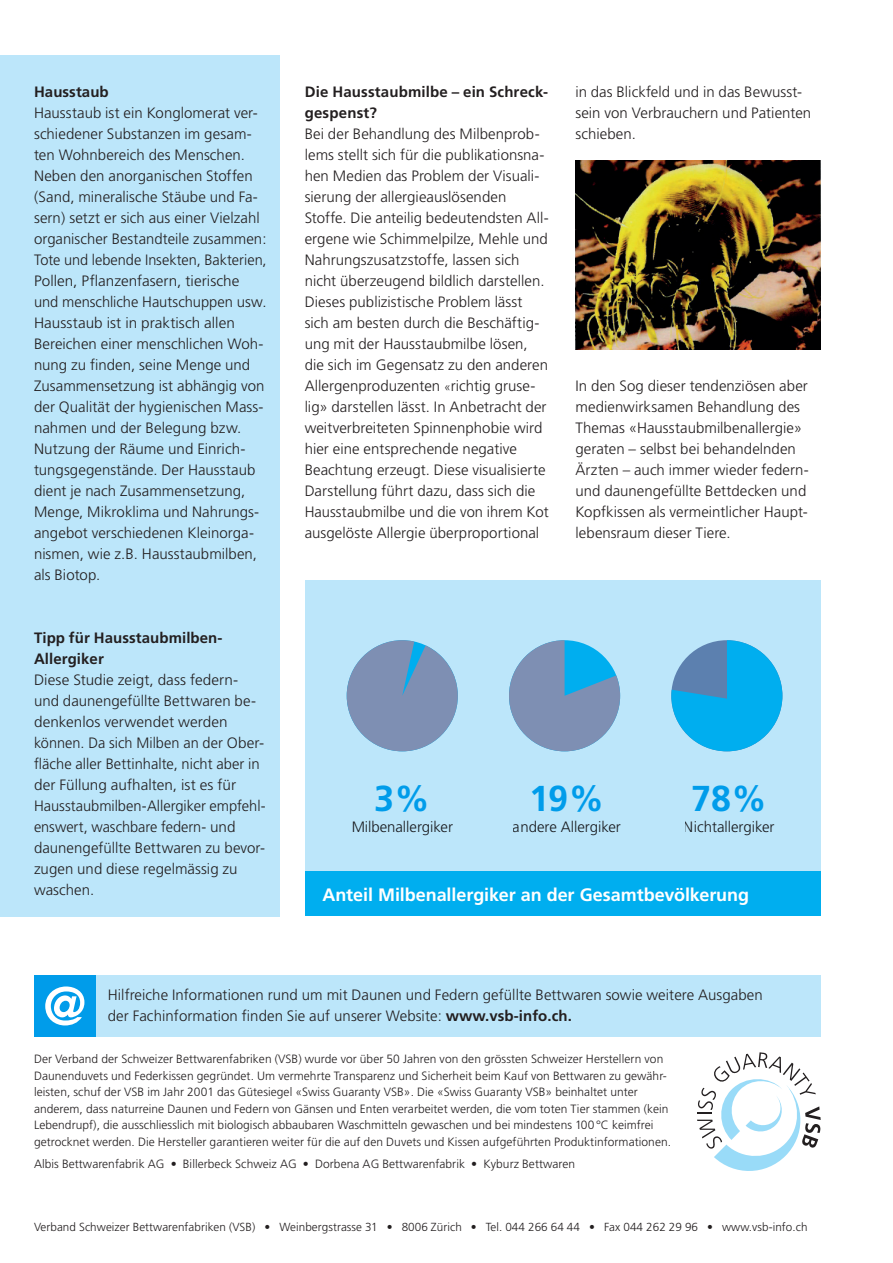
<style>
.page{position:relative;width:893px;height:1263px;background:#fff}
.page>*{position:absolute;margin:0;border:0;box-sizing:border-box;transform-origin:0 0}
.t1{font:700 36px "Frutiger";color:#00aeef}
.Untertitel_weiss{font:700 18px "Frutiger";letter-spacing:-.005em;color:#fff}
.Fliesstext{font:300 15px/21px "Frutiger";letter-spacing:.005em;color:#231f20}
.Fliesstext-2{font:700 15px/21px "Frutiger";letter-spacing:.005em;color:#231f20}
.Portrait{font:300 12px/16.5px "Frutiger";letter-spacing:.005em;color:#231f20}
.t2{font:300 11.7px "Frutiger";letter-spacing:.005em;color:#231f20}
.s1{font-size:12px}
.s2{font-weight:700}
</style>
<div class="page">
<div style="left:305px;top:580px;width:516px;height:327px;background:#bce6fa"></div>
<svg style="left:671px;top:640px;width:111px;height:111px"></svg>
<div style="left:0;top:55px;width:279px;height:861px;background:#bce6fa"></div>
<div style="left:34px;top:975px;width:787px;height:62px;background:#bce6fa"></div>
<div style="left:34px;top:975px;width:62px;height:62px;background:#009cea"></div>
<svg style="left:45px;top:986px;width:39px;height:39px"></svg>
<svg style="left:697px;top:1052px;width:124px;height:119px"></svg>
<div style="left:305px;top:871px;width:516px;height:45px;background:#00aeef"></div>
<img style="left:575px;top:160px;width:245px;height:189px">
<svg style="left:347px;top:640px;width:111px;height:111px"></svg>
<svg style="left:509px;top:640px;width:111px;height:111px"></svg>
<p class="Fliesstext-2" style="left:34px;top:82px;width:76px">Hausstaub</p>
<p class="Fliesstext" style="left:34px;top:103px;width:234px">Hausstaub ist ein Konglomerat ver&shy;schiedener Substanzen im gesam&shy;ten Wohnbereich des Menschen.<br>Neben den anorganischen Stoffen (Sand, mineralische Stäube und Fa&shy;sern) setzt er sich aus einer Vielzahl organischer Bestandteile zusammen:<br>Tote und lebende Insekten, Bakterien, Pollen, Pflanzenfasern, tierische und menschliche Hautschuppen usw.<br>Hausstaub ist in praktisch allen Bereichen einer menschlichen Woh&shy;nung zu finden, seine Menge und Zusammensetzung ist abhängig von der Qualität der hygienischen Mass&shy;nahmen und der Belegung bzw.<br>Nutzung der Räume und Einrich&shy;tungsgegenstände. Der Hausstaub dient je nach Zusammensetzung, Menge, Mikroklima und Nahrungs&shy;angebot verschiedenen Kleinorga&shy;nismen, wie z.B. Hausstaubmilben, als Biotop.</p>
<p class="Fliesstext-2" style="left:34px;top:628px;width:190px">Tipp für Hausstaubmilben-</p>
<p class="Fliesstext-2" style="left:34px;top:649px;width:71px">Allergiker</p>
<p class="Fliesstext" style="left:34px;top:670px;width:233px">Diese Studie zeigt, dass federn&shy;und daunengefüllte Bettwaren be&shy;denkenlos verwendet werden können. Da sich Milben an der Ober&shy;fläche aller Bettinhalte, nicht aber in der Füllung aufhalten, ist es für<br>Hausstaubmilben-Allergiker empfehl&shy;enswert, waschbare federn- und daunengefüllte Bettwaren zu bevor&shy;zugen und diese regelmässig zu waschen.</p>
<p class="Fliesstext-2" style="left:305px;top:82px;width:245px">Die Hausstaubmilbe – ein Schreck&shy;gespenst?</p>
<p class="Fliesstext" style="left:305px;top:124px;width:246px">Bei der Behandlung des Milbenprob&shy;lems stellt sich für die publikationsna&shy;hen Medien das Problem der Visuali&shy;sierung der allergieauslösenden Stoffe. Die anteilig bedeutendsten All&shy;ergene wie Schimmelpilze, Mehle und Nahrungszusatzstoffe, lassen sich nicht überzeugend bildlich darstellen.<br>Dieses publizistische Problem lässt sich am besten durch die Beschäftig&shy;ung mit der Hausstaubmilbe lösen, die sich im Gegensatz zu den anderen Allergenproduzenten <span class="s1">«</span>richtig gruse&shy;lig» darstellen lässt. In Anbetracht der weitverbreiteten Spinnenphobie wird hier eine entsprechende negative Beachtung erzeugt. Diese visualisierte Darstellung führt dazu, dass sich die Hausstaubmilbe und die von ihrem Kot ausgelöste Allergie überproportional</p>
<p class="Fliesstext" style="left:575px;top:82px;width:237px">in das Blickfeld und in das Bewusst&shy;sein von Verbrauchern und Patienten schieben.</p>
<p class="Fliesstext" style="left:575px;top:376px;width:235px">In den Sog dieser tendenziösen aber medienwirksamen Behandlung des Themas «Hausstaubmilbenallergie» geraten – selbst bei behandelnden Ärzten – auch immer wieder federn&shy;und daunengefüllte Bettdecken und Kopfkissen als vermeintlicher Haupt&shy;lebensraum dieser Tiere.</p>
<h1 class="t1" style="left:374px;top:778px;width:58px">3%</h1>
<p class="Fliesstext" style="left:352px;top:817px;width:103px">Milbenallergiker</p>
<h1 class="t1" style="left:529px;top:778px;width:77px">19%</h1>
<p class="Fliesstext" style="left:513px;top:817px;width:109px">andere Allergiker</p>
<h1 class="t1" style="left:691px;top:778px;width:78px">78%</h1>
<p class="Fliesstext" style="left:684px;top:817px;width:92px">Nichtallergiker</p>
<p class="Untertitel_weiss" style="left:322px;top:884px;width:428px">Anteil Milbenallergiker an der Gesamtbevölkerung</p>
<p class="Fliesstext" style="left:108px;top:985px;width:656px">Hilfreiche Informationen rund um mit Daunen und Federn gefüllte Bettwaren sowie weitere Ausgaben der Fachinformation finden Sie auf unserer Website: <span class="s2">www.vsb-info.ch.</span></p>
<p class="Portrait" style="left:34px;top:1051px;width:639px">Der Verband der Schweizer Bettwarenfabriken (VSB) wurde vor über 50 Jahren von den grössten Schweizer Herstellern von Daunenduvets und Federkissen gegründet. Um vermehrte Transparenz und Sicherheit beim Kauf von Bettwaren zu gewähr&shy;leisten, schuf der VSB im Jahr 2001 das Gütesiegel «Swiss Guaranty VSB». Die «Swiss Guaranty VSB» beinhaltet unter anderem, dass naturreine Daunen und Federn von Gänsen und Enten verarbeitet werden, die vom toten Tier stammen (kein Lebendrupf), die ausschliesslich mit biologisch abbaubaren Waschmitteln gewaschen und bei mindestens 100°C keimfrei getrocknet werden. Die Hersteller garantieren weiter für die auf den Duvets und Kissen aufgeführten Produktinformationen.</p>
<p class="Portrait" style="left:34px;top:1156px;width:543px">Albis Bettwarenfabrik AG • Billerbeck Schweiz AG • Dorbena AG Bettwarenfabrik • Kyburz Bettwaren</p>
<p class="t2" style="left:34px;top:1221px;width:775px">Verband Schweizer Bettwarenfabriken (VSB) • Weinbergstrasse 31 • 8006 Zürich • Tel. 044 266 64 44 • Fax 044 262 29 96 • www.vsb-info.ch</p>
</div>
